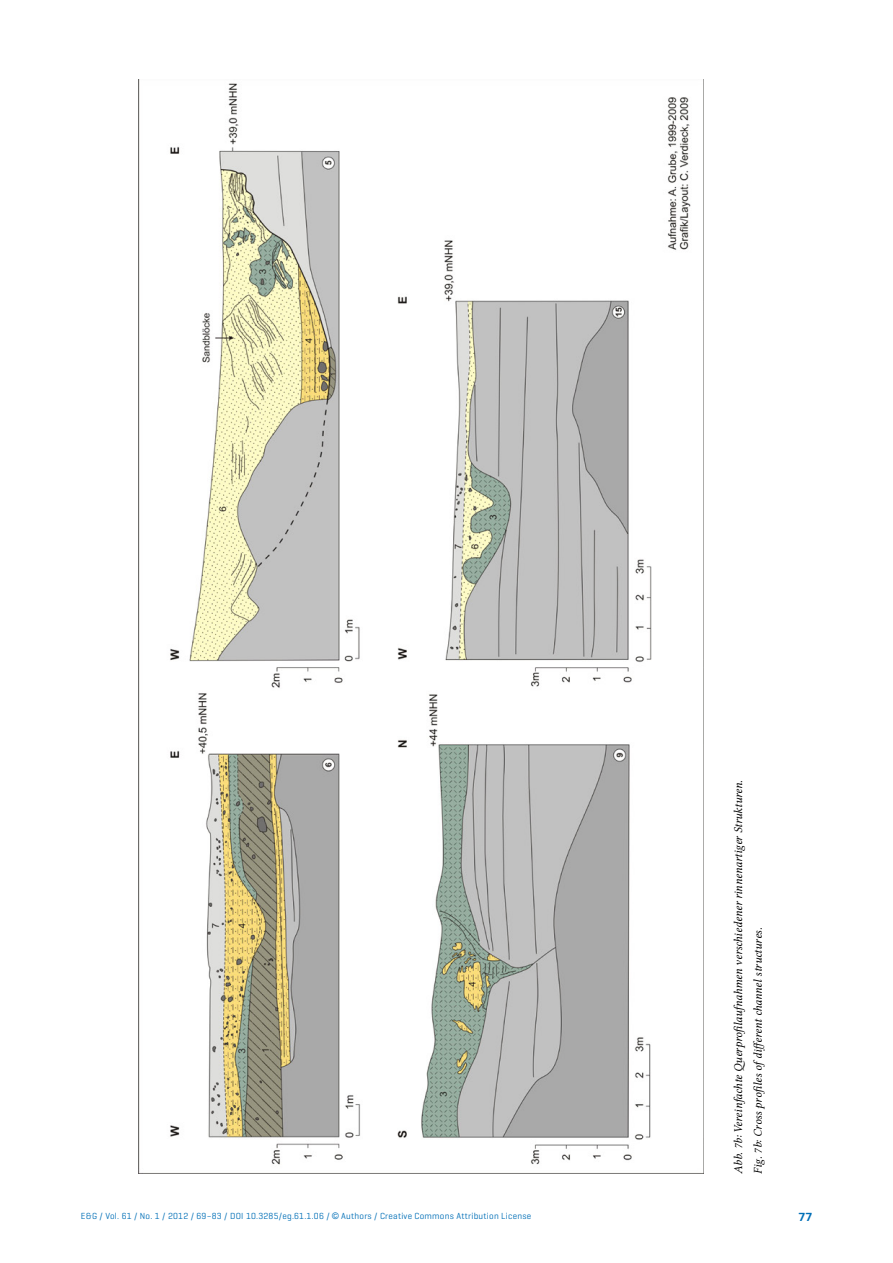
<style>
.page{position:relative;width:893px;height:1263px;background:#fff}
.page>*{position:absolute;margin:0;border:0;box-sizing:border-box;transform-origin:0 0}
.t1{font:12px/19.8px "Lin Libertine OI";letter-spacing:-.005em;color:#000}
.t2{font:600 12px "Geogrotesque";color:#006fb7}
.t3{font:9px "Geogrotesque";letter-spacing:.025em;color:#006fb7}
.s1{font-family:"Arial"}
</style>
<div class="page">
<img style="left:138px;top:79px;width:565px;height:1095px">
<p class="t1" style="left:729px;top:1174px;width:395px;rotate:-90deg">Abb. 7b: Vereinfachte Querprofilaufnahmen verschiedener rinnenartiger Strukturen.<br>Fig. 7b: Cross profiles ofdifferent channel structures.</p>
<p class="t3" style="left:81px;top:1210px;width:452px">E&amp;G / Vol. 61 / No. 1 / 2012 / 69–83 / DOI 10.3285/eg.61.1.06 / <span class="s1">©</span> Authors / Creative Commons Attribution License</p>
<p class="t2" style="left:798px;top:1209px;width:15px">77</p>
</div>
